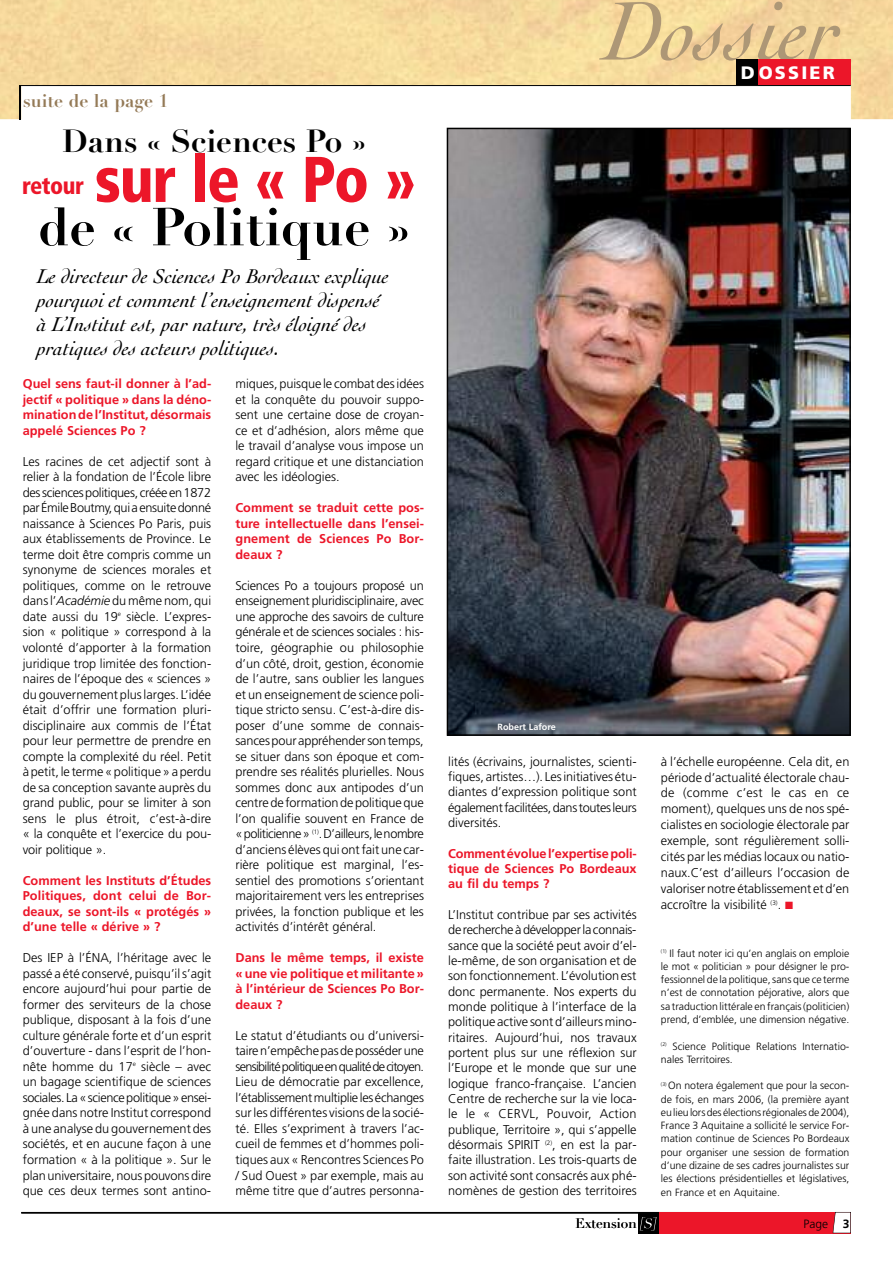
<style>
.page{position:relative;width:893px;height:1263px;background:#fff}
.page>*{position:absolute;margin:0;border:0;box-sizing:border-box;transform-origin:0 0}
.t1{font:italic 87.15px "Cochin";color:#ad9776}
.t2{font:900 condensed 64.5px "Frutiger";letter-spacing:-.02em;color:#ec1629;scale:.95 1}
.t3{font:700 52.5px "Didot LH";color:#000}
.t4{font:700 31.5px "Didot LH";color:#000}
.t5{font:900 condensed 24px "Frutiger";letter-spacing:-.02em;color:#ec1629;scale:.95 1}
.t6{font:italic 21px/24px "Cochin";color:#000}
.t7{font:700 18px "Didot LH";color:#947a57}
.t8{font:900 18px "Frutiger";letter-spacing:.12em;color:#fff}
.t9{font:13.5px "Didot LH";color:#000}
.t10{font:300 12.75px/15.5px "Frutiger";color:#000;text-align:justify}
.t11{font:700 12.75px/15.5px "Frutiger";color:#ec1629;text-align:justify}
.t12{font:300 12px "Frutiger";color:#000}
.t13{font:300 10.5px/13.2px "Frutiger";color:#000;text-align:justify}
.t14{font:700 9px "Frutiger";color:#fff}
.s1{font-style:italic}
.s2{color:#ec1629}
.s3{font-weight:700}
</style>
<div class="page">
<img style="left:0;top:0;width:892px;height:119px">
<hr style="left:20px;top:85px;width:1px;height:34px;background:#000">
<hr style="left:20px;top:85px;width:830px;height:1px;background:#000">
<hr style="left:21px;top:1212px;width:699px;height:1px;background:#000">
<div style="left:638px;top:1212px;width:21px;height:21px;background:#000"></div>
<svg style="left:639px;top:1217px;width:17px;height:13px"></svg>
<div style="left:659px;top:1212px;width:191px;height:21px;background:#ec1629"></div>
<svg style="left:832px;top:1212px;width:18px;height:21px"></svg>
<div style="left:757px;top:60px;width:93px;height:25px;background:#ec1629"></div>
<div style="left:736px;top:60px;width:21px;height:25px;background:#000"></div>
<img style="left:449px;top:131px;width:398px;height:602px">
<div style="left:446px;top:128px;width:404px;height:608px;border:2px solid #000"></div>
<h3 class="t7" style="left:23px;top:94px;width:147px">suite de la page 1</h3>
<h3 class="t4" style="left:62px;top:129px;width:305px">Dans « Sciences Po »</h3>
<h2 class="t2" style="left:95px;top:154px;width:339px">sur le « Po »</h2>
<h3 class="t5" style="left:22px;top:176px;width:67px">retour</h3>
<h3 class="t3" style="left:38px;top:208px;width:373px">de « Politique »</h3>
<h3 class="t6" style="left:37px;top:266px;width:353px">Le directeur de Sciences Po Bordeaux explique pourquoi et comment l’enseignement dispensé à L’Institut est, par nature, très éloigné des pratiques des acteurs politiques.</h3>
<p class="t11" style="left:23px;top:377px;width:190px">Quel sens faut-il donner à l’ad&shy;jectif « politique » dans la déno&shy;mination de l’Institut, désormais appelé Sciences Po ?</p>
<p class="t10" style="left:23px;top:455px;width:190px">Les racines de cet adjectif sont à relier à la fondation de l’École libre des sciences politiques, créée en 1872 par Émile Boutmy, qui a ensuite donné naissance à Sciences Po Paris, puis aux établissements de Province. Le terme doit être compris comme un synonyme de sciences morales et politiques, comme on le retrouve dans l’<span class="s1">Académie</span> du même nom, qui date aussi du 19<sup>e</sup> siècle. L’expres&shy;sion « politique » correspond à la volonté d’apporter à la formation juridique trop limitée des fonction&shy;naires de l’époque des « sciences » du gouvernement plus larges. L’idée était d’offrir une formation pluri&shy;disciplinaire aux commis de l’État pour leur permettre de prendre en compte la complexité du réel. Petit à petit, le terme « politique » a perdu de sa conception savante auprès du grand public, pour se limiter à son sens le plus étroit, c’est-à-dire « la conquête et l’exercice du pou&shy;voir politique ».</p>
<p class="t11" style="left:23px;top:874px;width:190px">Comment les Instituts d’Études Politiques, dont celui de Bor&shy;deaux, se sont-ils « protégés » d’une telle « dérive » ?</p>
<p class="t10" style="left:23px;top:951px;width:190px">Des IEP à l’ÉNA, l’héritage avec le passé a été conservé, puisqu’il s’agit encore aujourd’hui pour partie de former des serviteurs de la chose publique, disposant à la fois d’une culture générale forte et d’un esprit d’ouverture - dans l’esprit de l’hon&shy;nête homme du 17<sup>e</sup> siècle – avec un bagage scientifique de sciences sociales. La « science politique » ensei&shy;gnée dans notre Institut correspond à une analyse du gouvernement des sociétés, et en aucune façon à une formation « à la politique ». Sur le plan universitaire, nous pouvons dire que ces deux termes sont antino-</p>
<p class="t10" style="left:235px;top:377px;width:190px">miques, puisque le combat des idées et la conquête du pouvoir suppo&shy;sent une certaine dose de croyan&shy;ce et d’adhésion, alors même que le travail d’analyse vous impose un regard critique et une distanciation avec les idéologies.</p>
<p class="t11" style="left:235px;top:501px;width:190px">Comment se traduit cette pos&shy;ture intellectuelle dans l’ensei&shy;gnement de Sciences Po Bor&shy;deaux ?</p>
<p class="t10" style="left:235px;top:579px;width:190px">Sciences Po a toujours proposé un enseignement pluridisciplinaire, avec une approche des savoirs de culture générale et de sciences sociales : his&shy;toire, géographie ou philosophie d’un côté, droit, gestion, économie de l’autre, sans oublier les langues et un enseignement de science poli&shy;tique stricto sensu. C’est-à-dire dis&shy;poser d’une somme de connais&shy;sances pour appréhender son temps, se situer dans son époque et com&shy;prendre ses réalités plurielles. Nous sommes donc aux antipodes d’un centre de formation de politique que l’on qualifie souvent en France de « politicienne » <sup>(1)</sup>. D’ailleurs, le nombre d’anciens élèves qui ont fait une car&shy;rière politique est marginal, l’es&shy;sentiel des promotions s’orientant majoritairement vers les entreprises privées, la fonction publique et les activités d’intérêt général.</p>
<p class="t11" style="left:235px;top:951px;width:190px">Dans le même temps, il existe « une vie politique et militante » à l’intérieur de Sciences Po Bor&shy;deaux ?</p>
<p class="t10" style="left:235px;top:1029px;width:190px">Le statut d’étudiants ou d’universi&shy;taire n’empêche pas de posséder une sensibilité politique en qualité de citoyen.<br>Lieu de démocratie par excellence, l’établissement multiplie les échanges sur les différentes visions de la socié&shy;té. Elles s’expriment à travers l’ac&shy;cueil de femmes et d’hommes poli&shy;tiques aux « Rencontres Sciences Po / Sud Ouest » par exemple, mais au même titre que d’autres personna-</p>
<h1 class="t1" style="left:604px;top:-3px;width:237px">Dossier</h1>
<h3 class="t8" style="left:740px;top:65px;width:96px">DOSSIER</h3>
<p class="t14" style="left:497px;top:723px;width:60px">Robert Lafore</p>
<p class="t10" style="left:448px;top:754px;width:190px">lités (écrivains, journalistes, scienti&shy;fiques, artistes…). Les initiatives étu&shy;diantes d’expression politique sont également facilitées, dans toutes leurs diversités.</p>
<p class="t11" style="left:448px;top:846px;width:190px">Comment évolue l’expertise poli&shy;tique de Sciences Po Bordeaux au fil du temps ?</p>
<p class="t10" style="left:448px;top:908px;width:190px">L’Institut contribue par ses activités de recherche à développer la connais&shy;sance que la société peut avoir d’el&shy;le-même, de son organisation et de son fonctionnement. L’évolution est donc permanente. Nos experts du monde politique à l’interface de la politique active sont d’ailleurs mino&shy;ritaires. Aujourd’hui, nos travaux portent plus sur une réflexion sur l’Europe et le monde que sur une logique franco-française. L’ancien Centre de recherche sur la vie loca&shy;le le « CERVL, Pouvoir, Action publique, Territoire », qui s’appelle désormais SPIRIT <sup>(2)</sup>, en est la par&shy;faite illustration. Les trois-quarts de son activité sont consacrés aux phé&shy;nomènes de gestion des territoires</p>
<p class="t10" style="left:661px;top:754px;width:190px;line-height:15.9px">à l’échelle européenne. Cela dit, en période d’actualité électorale chau&shy;de (comme c’est le cas en ce moment), quelques uns de nos spé&shy;cialistes en sociologie électorale par exemple, sont régulièrement solli&shy;cités par les médias locaux ou natio&shy;naux.C’est d’ailleurs l’occasion de valoriser notre établissement et d’en accroître la visibilité <sup>(3)</sup>. <span class="s2">■</span></p>
<p class="t13" style="left:661px;top:947px;width:190px"><sup>(1)</sup> Il faut noter ici qu’en anglais on emploie le mot « politician » pour désigner le pro&shy;fessionnel de la politique, sans que ce terme n’est de connotation péjorative, alors que sa traduction littérale en français (politicien) prend, d’emblée, une dimension négative.</p>
<p class="t13" style="left:661px;top:1040px;width:190px"><sup>(2)</sup> Science Politique Relations Internatio&shy;nales Territoires.</p>
<p class="t13" style="left:661px;top:1080px;width:190px"><sup>(3)</sup> On notera également que pour la secon&shy;de fois, en mars 2006, (la première ayant eu lieu lors des élections régionales de 2004), France 3 Aquitaine a sollicité le service For&shy;mation continue de Sciences Po Bordeaux pour organiser une session de formation d’une dizaine de ses cadres journalistes sur les élections présidentielles et législatives, en France et en Aquitaine.</p>
<p class="t9" style="left:575px;top:1218px;width:62px">Extension</p>
<p class="t12" style="left:803px;top:1219px;width:47px">Page <span class="s3">3</span></p>
</div>
